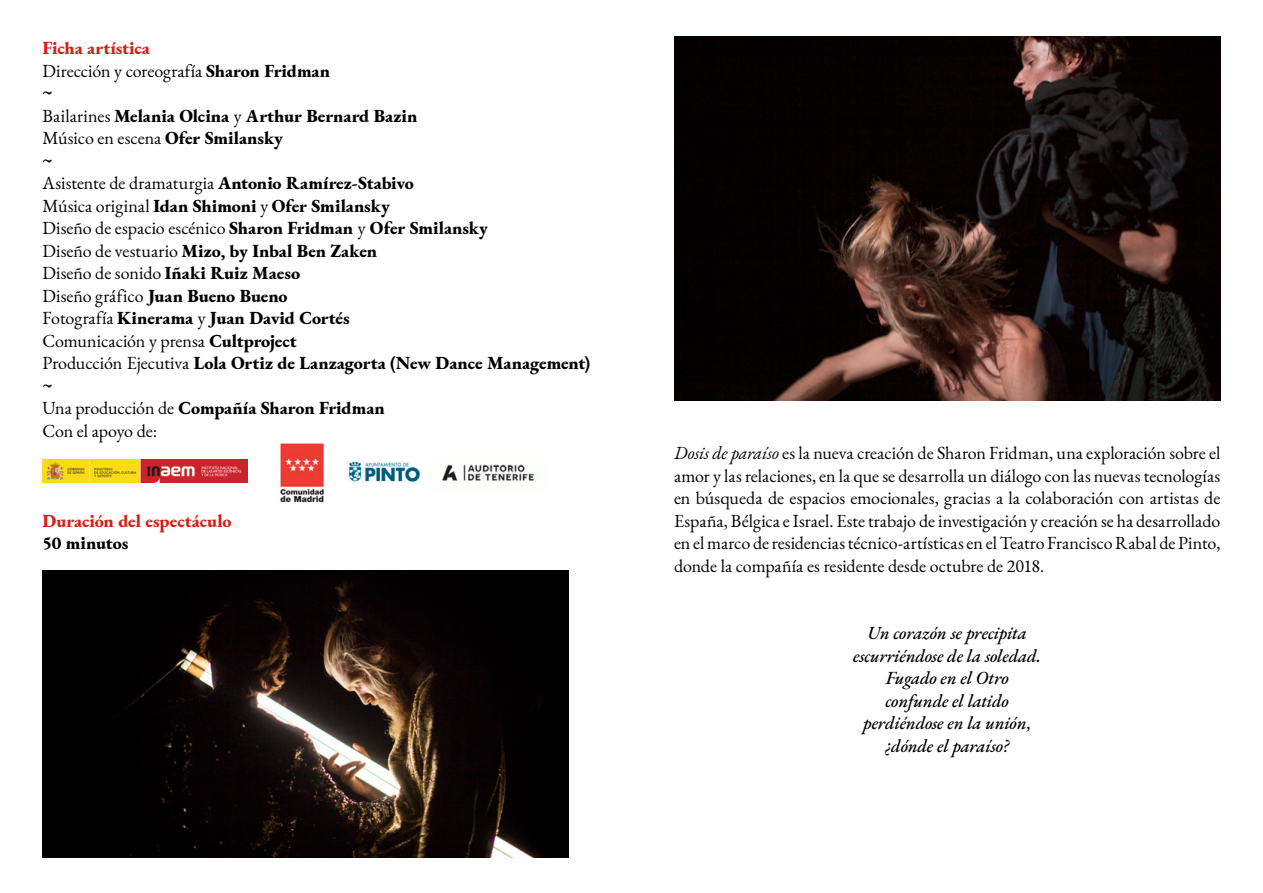
<style>
.page{position:relative;width:1263px;height:893px;background:#fff}
.page>*{position:absolute;margin:0;border:0;box-sizing:border-box;transform-origin:0 0}
.t1{font:800 18px/22.5px "EB Garamond";letter-spacing:-.005em;color:#000}
.t2{font:18px/22.5px "EB Garamond";color:#000;text-align:justify}
.t3{font:italic 500 18px/22.5px "EB Garamond";letter-spacing:-.01em;color:#000;text-align:center}
.t4{font:800 18px "EB Garamond";color:#d81d14}
.s1{color:#d81d14}
.s2{font-weight:400}
.s3{font-style:italic}
</style>
<div class="page">
<img style="left:43px;top:570px;width:526px;height:287px">
<img style="left:280px;top:443px;width:44px;height:60px">
<img style="left:43px;top:459px;width:204px;height:24px">
<img style="left:442px;top:464px;width:93px;height:17px">
<img style="left:349px;top:461px;width:71px;height:21px">
<img style="left:674px;top:36px;width:546px;height:365px">
<p class="t1" style="left:43px;top:37px;width:549px"><span class="s1">Ficha artística<br></span><span class="s2">Dirección y coreografía</span> Sharon Fridman<br>~<br><span class="s2">Bailarines</span> Melania Olcina <span class="s2">y</span> Arthur Bernard Bazin<br><span class="s2">Músico en escena</span> Ofer Smilansky<br>~<br><span class="s2">Asistente de dramaturgia</span> Antonio Ramírez-Stabivo<br><span class="s2">Música original</span> Idan Shimoni <span class="s2">y</span> Ofer Smilansky<br><span class="s2">Diseño de espacio escénico</span> Sharon Fridman <span class="s2">y</span> Ofer Smilansky<br><span class="s2">Diseño de vestuario</span> Mizo, by Inbal Ben Zaken<br><span class="s2">Diseño de sonido</span> Iñaki Ruiz Maeso<br><span class="s2">Diseño gráfico</span> Juan Bueno Bueno<br><span class="s2">Fotografía</span> Kinerama <span class="s2">y</span> Juan David Cortés<br><span class="s2">Comunicación y prensa</span> Cultproject<br><span class="s2">Producción Ejecutiva</span> Lola Ortiz de Lanzagorta (New Dance Management) ~<br><span class="s2">Una producción de</span> Compañía Sharon Fridman<br><span class="s2">Con el apoyo de:</span></p>
<p class="t4" style="left:43px;top:509px;width:191px">Duración del espectáculo</p>
<p class="t1" style="left:43px;top:532px;width:87px">50 minutos</p>
<p class="t2" style="left:674px;top:442px;width:548px"><span class="s3">Dosis de paraíso</span> es la nueva creación de Sharon Fridman, una exploración sobre el amor y las relaciones, en la que se desarrolla un diálogo con las nuevas tecnologías en búsqueda de espacios emocionales, gracias a la colaboración con artistas de España, Bélgica e Israel. Este trabajo de investigación y creación se ha desarrollado en el marco de residencias técnico-artísticas en el Teatro Francisco Rabal de Pinto, donde la compañía es residente desde octubre de 2018.</p>
<p class="t3" style="left:853px;top:622px;width:189px">Un corazón se precipita escurriéndose de la soledad.<br>Fugado en el Otro confunde el latido perdiéndose en la unión, ¿dónde el paraíso?</p>
</div>
